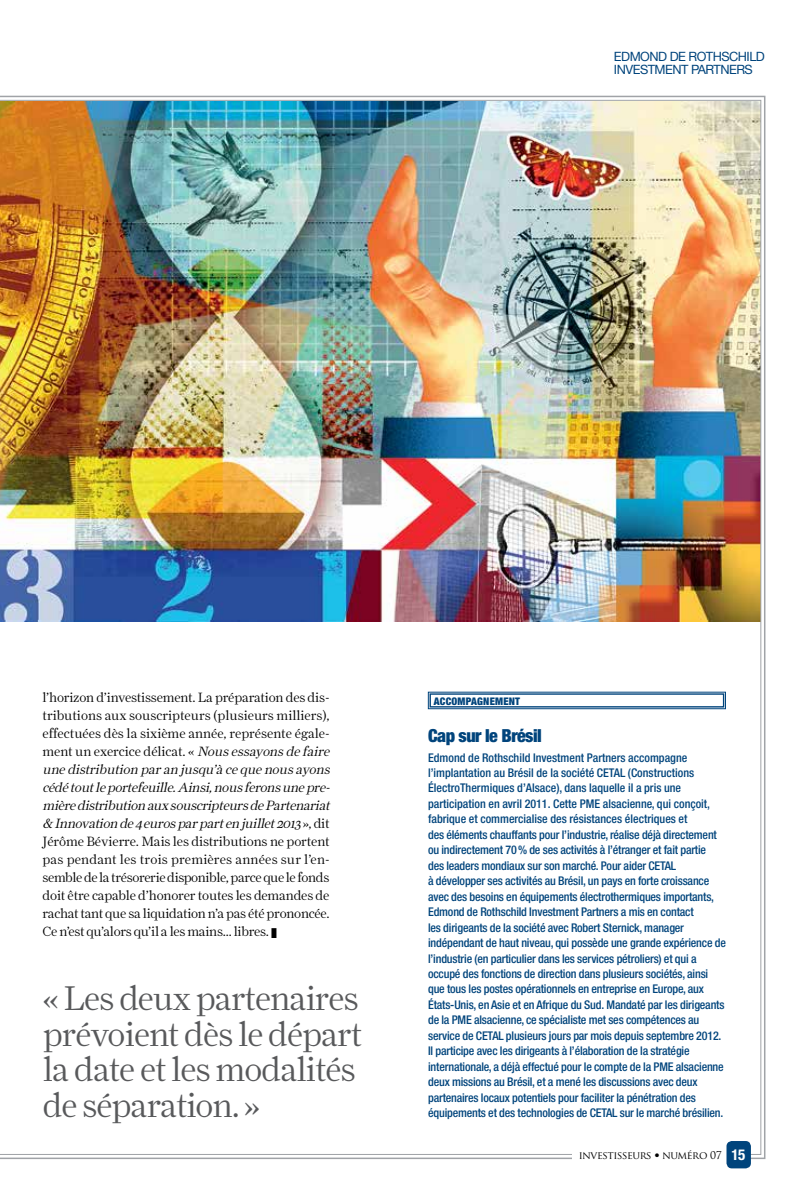
<style>
.page{position:relative;width:808px;height:1191px;background:#fff}
.page>*{position:absolute;margin:0;border:0;box-sizing:border-box;transform-origin:0 0}
.t1{font:300 34.35px/35.4px "Farnham Display";letter-spacing:-.03em;color:#58595b}
.t2{font:900 condensed 18px "Helvetica Neue LT Std";color:#00447c}
.t3{font:13.5px/18px "Farnham Display Light OSF";letter-spacing:-.01em;color:#000}
.t4{font:12.75px/13.5px "Helvetica Neue";letter-spacing:-.04em;color:#00447c}
.t5{font:500 condensed 12px/15.5px "Helvetica Neue LT Std";letter-spacing:-.015em;color:#00447c}
.t6{font:10.5px "Trajan Pro";letter-spacing:-.04em;color:#000}
.t7{font:900 condensed 10.5px "Helvetica Neue LT Std";letter-spacing:.02em;color:#00447c}
.s1{font-style:italic}
.s2{font-family:"Helvetica Neue LT Std";font-weight:300;font-stretch:condensed}
.s3{font-family:"Helvetica Neue LT Std";font-weight:700;font-stretch:condensed;font-size:15px;color:#fff}
</style>
<div class="page">
<img style="left:0;top:100px;width:761px;height:1054px">
<div style="left:573px;top:1149px;width:155px;height:12px;background:#fff"></div>
<div style="left:726px;top:1141px;width:25px;height:27px;background:#00447c;border-radius:5px"></div>
<svg style="left:272px;top:927px;width:4px;height:10px"></svg>
<p class="t4" style="left:614px;top:49px;width:152px">EDMOND DE ROTHSCHILD<br>INVESTMENT PARTNERS</p>
<p class="t3" style="left:43px;top:688px;width:292px">l’horizon d’investissement. La préparation des dis&shy;tributions aux souscripteurs (plusieurs milliers), effectuées dès la sixième année, représente égale&shy;ment un exercice délicat. « <span class="s1">Nousessayonsde faire une distribution paran jusqu’à ce que nousayons cédétoutleportefeuille.Ainsi,nousferonsunepre&shy;mièredistribution aux souscripteursdePartenariat &amp; Innovation de4eurosparparten juillet2013</span> » , d i t Jérôme Bévierre. Mais les distributions ne portent pas pendant les trois premières années sur l’en&shy;semble de la trésorerie disponible, parce que le fonds doit être capable d’honorer toutes les demandes de rachat tant que sa liquidation n’a pas été prononcée.<br>Ce n’est qu’alors qu’il a les mains… libres.</p>
<h1 class="t1" style="left:43px;top:980px;width:321px">« Les deux partenaires prévoient dès le départ la date et les modalités de séparation. »</h1>
<p class="t7" style="left:434px;top:694px;width:88px">ACCOMPAGNEMENT</p>
<h2 class="t2" style="left:428px;top:724px;width:115px">CAP SUR LE BRÉSIL</h2>
<p class="t5" style="left:428px;top:749px;width:299px">Edmond de Rothschild Investment Partners accompagne l’implantation au Brésil de la société CETAL (Constructions ÉlectroThermiques d’Alsace), dans laquelle il a pris une participation en avril 2011. Cette PME alsacienne, qui conçoit, fabrique et commercialise des résistances électriques et<br>des éléments chauffants pour l’industrie, réalise déjà directement ou indirectement 70% de ses activités à l’étranger et fait partie<br>des leaders mondiaux sur son marché. Pour aider CETAL<br>à développer ses activités au Brésil, un pays en forte croissance avec des besoins en équipements électrothermiques importants, Edmond de Rothschild Investment Partners a mis en contact<br>les dirigeants de la société avec Robert Sternick, manager indépendant de haut niveau, qui possède une grande expérience de l’industrie (en particulier dans les services pétroliers) et qui a occupé des fonctions de direction dans plusieurs sociétés, ainsi que tous les postes opérationnels en entreprise en Europe, aux États-Unis, en Asie et en Afrique du Sud. Mandaté par les dirigeants de la PME alsacienne, ce spécialiste met ses compétences au service de CETAL plusieurs jours par mois depuis septembre 2012.<br>Il participe avec les dirigeants à l’élaboration de la stratégie internationale, a déjà effectué pour le compte de la PME alsacienne deux missions au Brésil, et a mené les discussions avec deux partenaires locaux potentiels pour faciliter la pénétration des équipements et des technologies de CETAL sur le marché brésilien.</p>
<p class="t6" style="left:579px;top:1148px;width:168px">INVESTISSEURS <span class="s2">•</span> NUMÉRO 07 <span class="s3">15</span></p>
</div>
